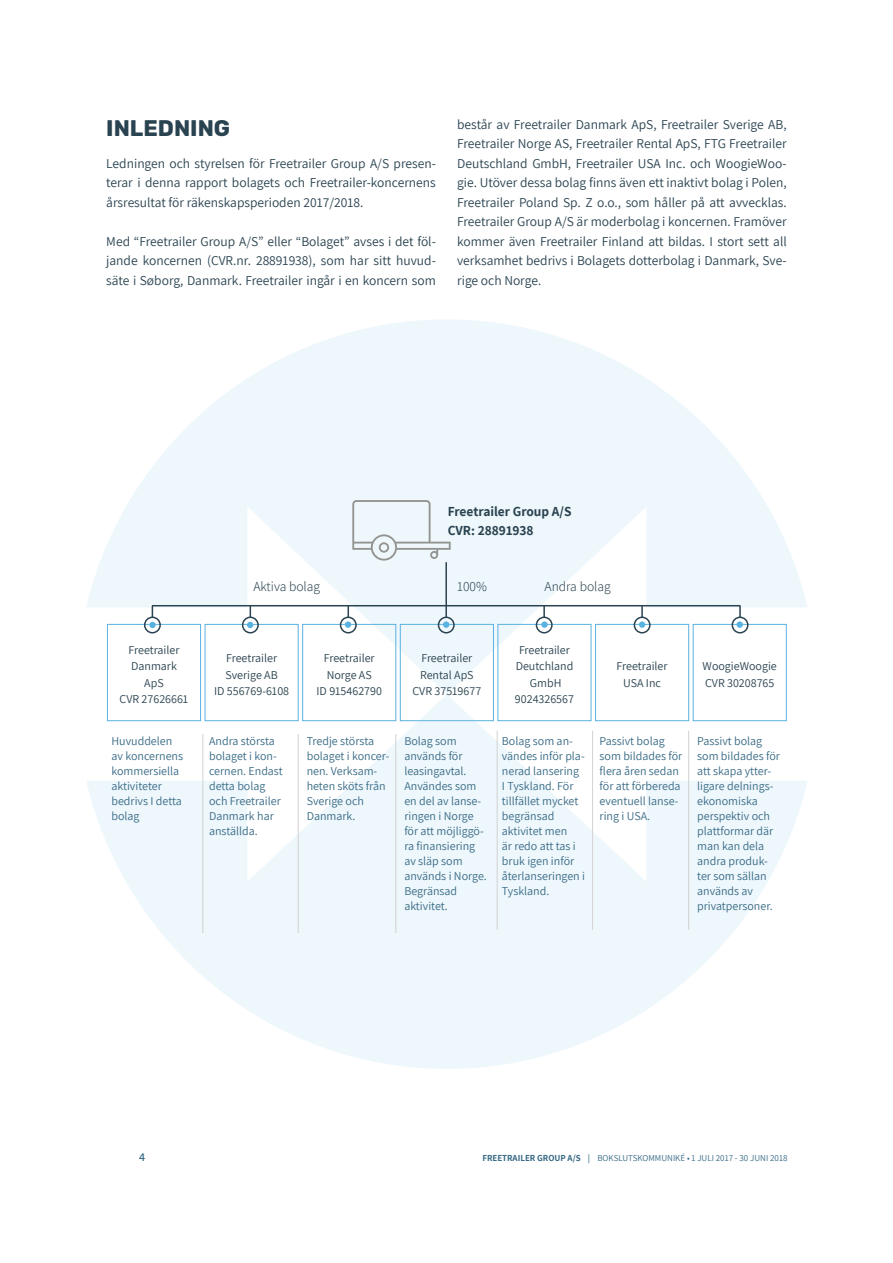
<style>
.page{position:relative;width:893px;height:1263px;background:#fff}
.page>*{position:absolute;margin:0;border:0;box-sizing:border-box;transform-origin:0 0}
.t1{font:700 22.5px "Rubik";color:#2a4350}
.t2{font:13.5px/19.5px "Assistant";color:#2a4350;text-align:justify}
.t3{font:700 13.5px/19.5px "Assistant";color:#2a4350}
.t4{font:300 13.5px "Assistant";color:#2a4350}
.t5{font:12px/15px "Assistant";color:#396b86}
.t6{font:12px/16.5px "Assistant";color:#2a4350;text-align:center}
.t7{font:600 12px "Assistant";color:#396b86}
.t8{font:9px "Assistant";color:#396b86}
.s1{font-weight:700}
.s2{font-weight:600}
</style>
<div class="page">
<svg style="left:86px;top:320px;width:721px;height:749px;fill:#eef7fc"></svg>
<div style="left:107px;top:624px;width:94px;height:97px;border:1px solid #5ab2e1"></div>
<div style="left:205px;top:624px;width:94px;height:97px;border:1px solid #5ab2e1"></div>
<div style="left:302px;top:624px;width:94px;height:97px;border:1px solid #5ab2e1"></div>
<div style="left:400px;top:624px;width:94px;height:97px;border:1px solid #5ab2e1"></div>
<div style="left:498px;top:624px;width:93px;height:97px;border:1px solid #5ab2e1"></div>
<div style="left:595px;top:624px;width:94px;height:97px;border:1px solid #5ab2e1"></div>
<div style="left:693px;top:624px;width:94px;height:97px;border:1px solid #5ab2e1"></div>
<hr style="left:202px;top:734px;width:1px;height:199px;background:#d1d1d0">
<hr style="left:298px;top:734px;width:1px;height:199px;background:#d1d1d0">
<hr style="left:395px;top:734px;width:1px;height:199px;background:#d1d1d0">
<hr style="left:497px;top:731px;width:1px;height:199px;background:#d1d1d0">
<hr style="left:592px;top:731px;width:1px;height:199px;background:#d3d3d2">
<hr style="left:688px;top:731px;width:1px;height:199px;background:#d1d1d0">
<div style="left:144px;top:616px;width:17px;height:17px;border:2px solid #2a4350;border-radius:50%"></div>
<div style="left:242px;top:616px;width:17px;height:17px;border:2px solid #2a4350;border-radius:50%"></div>
<div style="left:340px;top:616px;width:17px;height:17px;border:2px solid #2a4350;border-radius:50%"></div>
<div style="left:438px;top:616px;width:17px;height:17px;border:2px solid #2a4350;border-radius:50%"></div>
<hr style="left:445px;top:562px;width:2px;height:55px;background:#2a4350">
<div style="left:536px;top:616px;width:17px;height:17px;border:2px solid #2a4350;border-radius:50%"></div>
<svg style="left:543px;top:606px;width:2px;height:11px"></svg>
<div style="left:634px;top:616px;width:17px;height:17px;border:2px solid #2a4350;border-radius:50%"></div>
<svg style="left:641px;top:606px;width:2px;height:11px"></svg>
<div style="left:732px;top:616px;width:16px;height:17px;border:2px solid #2a4350;border-radius:50%"></div>
<svg style="left:739px;top:606px;width:2px;height:11px"></svg>
<hr style="left:152px;top:605px;width:588px;height:1px;background:#2a4350">
<div style="left:149px;top:622px;width:7px;height:6px;background:#5ab2e1;border-radius:50%"></div>
<svg style="left:247px;top:606px;width:6px;height:22px"></svg>
<div style="left:345px;top:621px;width:6px;height:7px;background:#5ab2e1;border-radius:50%"></div>
<div style="left:443px;top:621px;width:6px;height:7px;background:#5ab2e1;border-radius:50%"></div>
<svg style="left:541px;top:621px;width:7px;height:7px"></svg>
<div style="left:639px;top:621px;width:6px;height:7px;background:#5ab2e1;border-radius:50%"></div>
<div style="left:736px;top:621px;width:7px;height:7px;background:#5ab2e1;border-radius:50%"></div>
<svg style="left:352px;top:500px;width:99px;height:61px;background:#e1e9ed"></svg>
<h1 class="t1" style="left:106px;top:115px;width:125px">INLEDNING</h1>
<p class="t2" style="left:106px;top:153px;width:331px">Ledningen och styrelsen för Freetrailer Group A/S presen&shy;terar i denna rapport bolagets och Freetrailer-koncernens årsresultat för räkenskapsperioden 2017/2018.</p>
<p class="t2" style="left:106px;top:231px;width:331px">Med “Freetrailer Group A/S” eller “Bolaget” avses i det föl&shy;jande koncernen (CVR.nr. 28891938), som har sitt huvud&shy;säte i Søborg, Danmark. Freetrailer ingår i en koncern som</p>
<p class="t2" style="left:457px;top:114px;width:331px">består av Freetrailer Danmark ApS, Freetrailer Sverige AB, Freetrailer Norge AS, Freetrailer Rental ApS, FTG Freetrailer Deutschland GmbH, Freetrailer USA Inc. och WoogieWoo&shy;gie. Utöver dessa bolag finns även ett inaktivt bolag i Polen, Freetrailer Poland Sp. Z o.o., som håller på att avvecklas.<br>Freetrailer Group A/S är moderbolag i koncernen. Framöver kommer även Freetrailer Finland att bildas. I stort sett all verksamhet bedrivs i Bolagets dotterbolag i Danmark, Sve&shy;rige och Norge.</p>
<p class="t3" style="left:448px;top:501px;width:125px">Freetrailer Group A/S<br>CVR: 28891938</p>
<p class="t6" style="left:120px;top:641px;width:70px">Freetrailer<br>Danmark<br>ApS<br>CVR 27626661</p>
<p class="t5" style="left:111px;top:732px;width:73px">Huvuddelen av koncernens kommersiella aktiviteter bedrivs I detta bolag</p>
<p class="t4" style="left:253px;top:578px;width:68px">Aktiva bolag</p>
<p class="t4" style="left:457px;top:578px;width:31px">100%</p>
<p class="t4" style="left:544px;top:578px;width:68px">Andra bolag</p>
<p class="t6" style="left:214px;top:649px;width:77px">Freetrailer<br>Sverige AB<br>ID 556769-6108</p>
<p class="t5" style="left:209px;top:732px;width:75px">Andra största bolaget i kon&shy;cernen. Endast detta bolag och Freetrailer<br>Danmark har anställda.</p>
<p class="t6" style="left:316px;top:649px;width:67px">Freetrailer<br>Norge AS<br>ID 915462790</p>
<p class="t6" style="left:412px;top:649px;width:70px">Freetrailer<br>Rental ApS<br>CVR 37519677</p>
<p class="t5" style="left:307px;top:732px;width:84px">Tredje största bolaget i koncer&shy;nen. Verksam&shy;heten sköts från<br>Sverige och<br>Danmark.</p>
<p class="t5" style="left:404px;top:732px;width:84px">Bolag som används för leasingavtal.<br>Användes som en del av lanse&shy;ringen i Norge för att möjliggö&shy;ra finansiering av släp som används i Norge.<br>Begränsad aktivitet.</p>
<p class="t6" style="left:515px;top:641px;width:61px">Freetrailer<br>Deutchland<br>GmbH<br>9024326567</p>
<p class="t5" style="left:502px;top:732px;width:85px">Bolag som an&shy;vändes inför pla&shy;nerad lansering<br>I Tyskland. För tillfället mycket begränsad aktivitet men<br>är redo att tas i bruk igen inför återlanseringen i<br>Tyskland.</p>
<p class="t6" style="left:617px;top:658px;width:52px">Freetrailer<br>USA Inc</p>
<p class="t6" style="left:703px;top:658px;width:76px;text-align:left">WoogieWoogie<br>CVR 30208765</p>
<p class="t5" style="left:600px;top:732px;width:84px">Passivt bolag som bildades för flera åren sedan för att förbereda eventuell lanse&shy;ring i USA.</p>
<p class="t5" style="left:697px;top:732px;width:84px">Passivt bolag som bildades för att skapa ytter&shy;ligare delnings&shy;ekonomiska perspektiv och plattformar där man kan dela andra produk&shy;ter som sällan används av privatpersoner.</p>
<p class="t7" style="left:139px;top:1149px;width:8px">4</p>
<p class="t8" style="left:482px;top:1152px;width:307px"><span class="s1">FREETRAILER GROUP A/S</span> <span class="s2">|</span> BOKSLUTSKOMMUNIKÉ • 1 JULI 2017 - 30 JUNI 2018</p>
</div>
